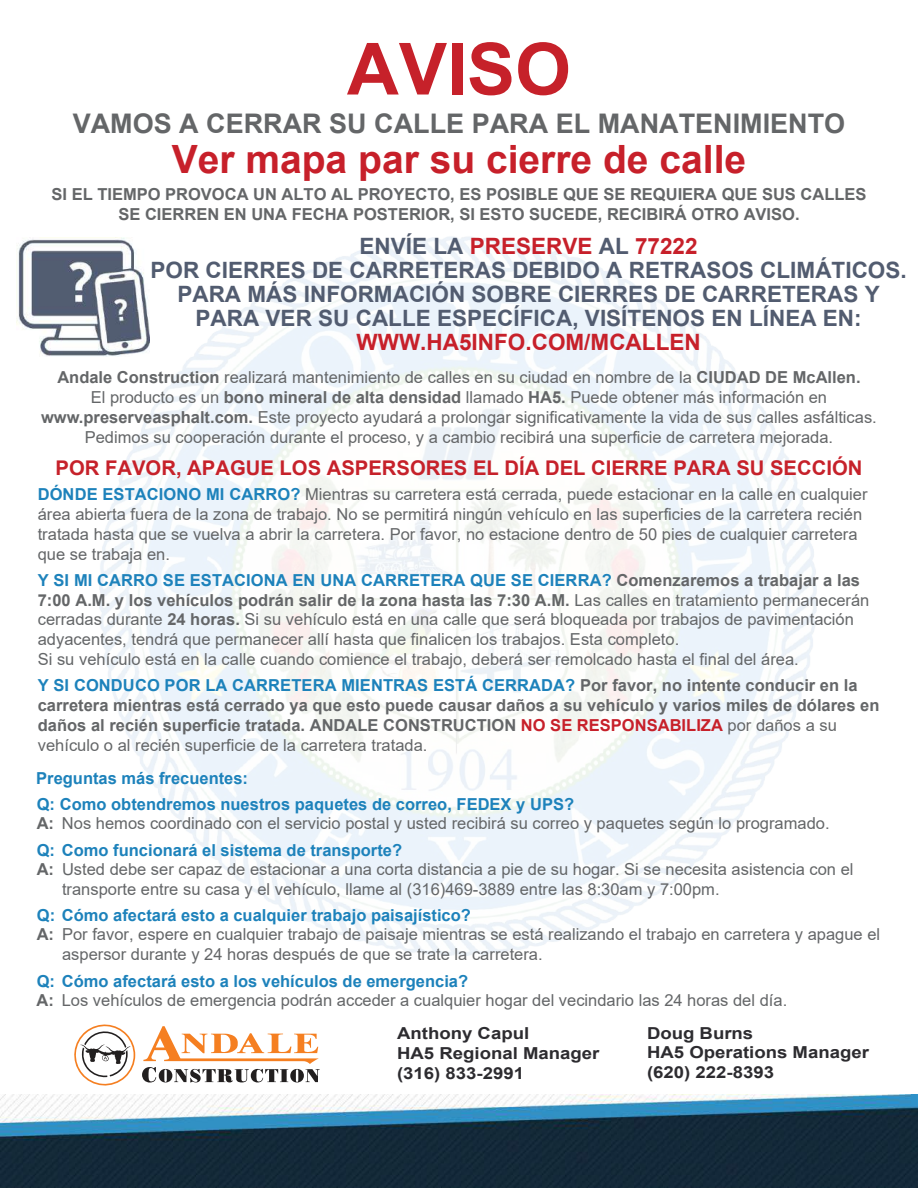
<style>
.page{position:relative;width:918px;height:1188px;background:#fff}
.page>*{position:absolute;margin:0;border:0;box-sizing:border-box;transform-origin:0 0}
.t1{font:700 72px "Arial";color:#c6212a}
.t2{font:700 39px "Arial";color:#c7202a}
.t3{font:700 27px "Arial";color:#646668}
.t4{font:700 22.5px/24px "Arial";color:#525c70;text-align:center}
.t5{font:700 22.5px "Arial";color:#c7202a}
.t6{font:700 20.25px "Arial";color:#c6212a}
.t7{font:16.5px/19.8px "Arial";color:#646668}
.t8{font:700 16.5px/19.8px "Arial";color:#646668;text-align:center}
.t9{font:700 16.5px/26.7px "Arial";color:#1d82bb}
.t10{font:700 16.5px/19.8px "Arial";color:#2d2c30;scale:1.13 1}
.s1{color:#c7202a}
.s2{font-weight:700}
.s3{font-weight:700;color:#1d82bb}
.s4{color:#1d82bb}
.s5{font-weight:400}
</style>
<div class="page">
<img style="left:99px;top:236px;width:718px;height:719px">
<img style="left:17px;top:237px;width:132px;height:119px">
<img style="left:0;top:1094px;width:918px;height:94px">
<svg style="left:74px;top:1024px;width:61px;height:62px"></svg>
<svg style="left:142px;top:1026px;width:178px;height:57px"></svg>
<h1 class="t1" style="left:347px;top:18px;width:226px">AVISO</h1>
<h3 class="t3" style="left:73px;top:104px;width:774px">VAMOS A CERRAR SU CALLE PARA EL MANATENIMIENTO</h3>
<h2 class="t2" style="left:172px;top:131px;width:576px">Ver mapa par su cierre de calle</h2>
<p class="t8" style="left:51px;top:184px;width:817px">SI EL TIEMPO PROVOCA UN ALTO AL PROYECTO, ES POSIBLE QUE SE REQUIERA QUE SUS CALLES<br>SE CIERREN EN UNA FECHA POSTERIOR, SI ESTO SUCEDE, RECIBIRÁ OTRO AVISO.</p>
<h3 class="t4" style="left:150px;top:234px;width:758px">ENVÍE LA <span class="s1">PRESERVE</span> AL <span class="s1">77222<br></span>POR CIERRES DE CARRETERAS DEBIDO A RETRASOS CLIMÁTICOS.<br>PARA MÁS INFORMACIÓN SOBRE CIERRES DE CARRETERAS Y PARA VER SU CALLE ESPECÍFICA, VISÍTENOS EN LÍNEA EN:</h3>
<h3 class="t5" style="left:357px;top:326px;width:346px">WWW.HA5INFO.COM/MCALLEN</h3>
<p class="t7" style="left:41px;top:368px;width:837px;text-align:center"><span class="s2">Andale Construction</span> realizará mantenimiento de calles en su ciudad en nombre de la <span class="s2">CIUDAD DE McAllen.<br></span>El producto es un <span class="s2">bono mineral de alta densidad</span> llamado <span class="s2">HA5.</span> Puede obtener más información en <span class="s2">www.preserveasphalt.com.</span> Este proyecto ayudará a prolongar significativamente la vida de sus calles asfálticas.<br>Pedimos su cooperación durante el proceso, y a cambio recibirá una superficie de carretera mejorada.</p>
<p class="t6" style="left:56px;top:453px;width:808px">POR FAVOR, APAGUE LOS ASPERSORES EL DÍA DEL CIERRE PARA SU SECCIÓN</p>
<p class="t7" style="left:38px;top:485px;width:831px"><span class="s3">DÓNDE ESTACIONO MI CARRO?</span> Mientras su carretera está cerrada, puede estacionar en la calle en cualquier área abierta fuera de la zona de trabajo. No se permitirá ningún vehículo en las superficies de la carretera recién tratada hasta que se vuelva a abrir la carretera. Por favor, no estacione dentro de 50 pies de cualquier carretera que se trabaja en.</p>
<p class="t7" style="left:38px;top:570px;width:833px"><span class="s3">Y SI MI CARRO SE ESTACIONA EN UNA CARRETERA QUE SE CIERRA?</span> <span class="s2">Comenzaremos a trabajar a las 7:00 A.M. y los vehículos podrán salir de la zona hasta las 7:30 A.M.</span> Las calles en tratamiento permanecerán cerradas durante <span class="s2">24 horas.</span> Si su vehículo está en una calle que será bloqueada por trabajos de pavimentación adyacentes, tendrá que permanecer allí hasta que finalicen los trabajos. Esta completo.<br>Si su vehículo está en la calle cuando comience el trabajo, deberá ser remolcado hasta el final del área.</p>
<p class="t8" style="left:38px;top:676px;width:843px;text-align:left"><span class="s4">Y SI CONDUCO POR LA CARRETERA MIENTRAS ESTÁ CERRADA?</span> Por favor, no intente conducir en la carretera mientras está cerrado ya que esto puede causar daños a su vehículo y varios miles de dólares en daños al recién superficie tratada. ANDALE CONSTRUCTION <span class="s1">NO SE RESPONSABILIZA</span> <span class="s5">por daños a su vehículo o al recién superficie de la carretera tratada.</span></p>
<p class="t9" style="left:36px;top:765px;width:539px">Preguntas más frecuentes:<br>Q: Como obtendremos nuestros paquetes de correo, FEDEX y UPS?</p>
<p class="t7" style="left:37px;top:810px;width:794px;line-height:26.8px"><span class="s2">A:</span> Nos hemos coordinado con el servicio postal y usted recibirá su correo y paquetes según lo programado.<br><span class="s3">Q: Como funcionará el sistema de transporte?</span></p>
<p class="t7" style="left:62px;top:860px;width:793px">Usted debe ser capaz de estacionar a una corta distancia a pie de su hogar. Si se necesita asistencia con el transporte entre su casa y el vehículo, llame al (316)469-3889 entre las 8:30am y 7:00pm.</p>
<p class="t8" style="left:37px;top:860px;width:19px">A:</p>
<p class="t9" style="left:37px;top:902px;width:436px">Q: Cómo afectará esto a cualquier trabajo paisajístico?</p>
<p class="t7" style="left:62px;top:925px;width:820px">Por favor, espere en cualquier trabajo de paisaje mientras se está realizando el trabajo en carretera y apague el aspersor durante y 24 horas después de que se trate la carretera.</p>
<p class="t7" style="left:37px;top:972px;width:752px;line-height:18.9px"><span class="s3">Q: Cómo afectará esto a los vehículos de emergencia?<br></span><span class="s2">A:</span> Los vehículos de emergencia podrán acceder a cualquier hogar del vecindario las 24 horas del día.</p>
<p class="t10" style="left:397px;top:1024px;width:181px">Anthony Capul<br>HA5 Regional Manager (316) 833-2991</p>
<p class="t10" style="left:647px;top:1023px;width:198px">Doug Burns<br>HA5 Operations Manager (620) 222-8393</p>
<p class="t8" style="left:37px;top:925px;width:19px">A:</p>
</div>
